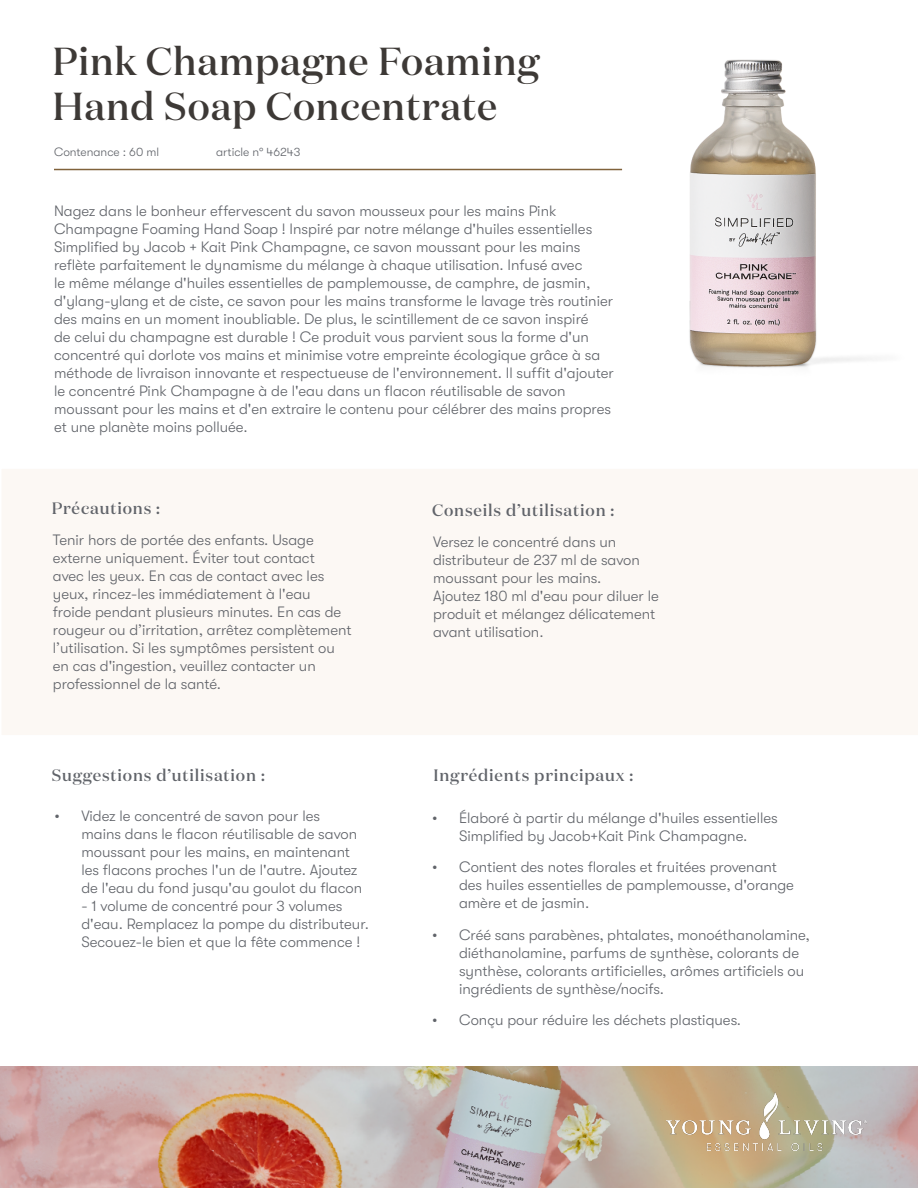
<style>
.page{position:relative;width:918px;height:1188px;background:#fff}
.page>*{position:absolute;margin:0;border:0;box-sizing:border-box;transform-origin:0 0}
.t1{font:500 39px/45px "Domaine Display";letter-spacing:.02em;color:#3d3936}
.t2{font:500 16.5px "Domaine Display";letter-spacing:.05em;color:#61646a}
.t3{font:300 15px/18px "GT Walsheim Pro";color:#61646a}
.t4{font:300 12px "GT Walsheim Pro";color:#61646a}
</style>
<div class="page">
<img style="left:506px;top:59px;width:366px;height:309px">
<div style="left:2px;top:469px;width:916px;height:266px;background:#fcf8f4"></div>
<img style="left:0;top:1066px;width:918px;height:122px">
<img style="left:666px;top:1093px;width:201px;height:58px">
<hr style="left:54px;top:169px;width:568px;height:1px;background:#80623b">
<h1 class="t1" style="left:52px;top:38px;width:488px">Pink Champagne Foaming<br>Hand Soap Concentrate</h1>
<p class="t4" style="left:54px;top:145px;width:107px">Contenance : 60 ml</p>
<p class="t4" style="left:216px;top:145px;width:86px">article n° 46243</p>
<p class="t3" style="left:54px;top:202px;width:561px">Nagez dans le bonheur effervescent du savon mousseux pour les mains Pink Champagne Foaming Hand Soap ! Inspiré par notre mélange d'huiles essentielles Simplified by Jacob + Kait Pink Champagne, ce savon moussant pour les mains reflète parfaitement le dynamisme du mélange à chaque utilisation. Infusé avec<br>le même mélange d'huiles essentielles de pamplemousse, de camphre, de jasmin, d'ylang-ylang et de ciste, ce savon pour les mains transforme le lavage très routinier des mains en un moment inoubliable. De plus, le scintillement de ce savon inspiré<br>de celui du champagne est durable ! Ce produit vous parvient sous la forme d'un concentré qui dorlote vos mains et minimise votre empreinte écologique grâce à sa méthode de livraison innovante et respectueuse de l'environnement. Il suffit d'ajouter le concentré Pink Champagne à de l'eau dans un flacon réutilisable de savon moussant pour les mains et d'en extraire le contenu pour célébrer des mains propres et une planète moins polluée.</p>
<p class="t2" style="left:52px;top:498px;width:110px">Précautions :</p>
<p class="t3" style="left:53px;top:531px;width:300px">Tenir hors de portée des enfants. Usage externe uniquement. Éviter tout contact<br>avec les yeux. En cas de contact avec les yeux, rincez-les immédiatement à l'eau froide pendant plusieurs minutes. En cas de rougeur ou d’irritation, arrêtez complètement l’utilisation. Si les symptômes persistent ou en cas d'ingestion, veuillez contacter un professionnel de la santé.</p>
<p class="t2" style="left:432px;top:499px;width:184px">Conseils d’utilisation :</p>
<p class="t3" style="left:433px;top:533px;width:227px">Versez le concentré dans un distributeur de 237 ml de savon moussant pour les mains.<br>Ajoutez 180 ml d'eau pour diluer le produit et mélangez délicatement avant utilisation.</p>
<p class="t2" style="left:52px;top:765px;width:214px">Suggestions d’utilisation :</p>
<p class="t2" style="left:434px;top:765px;width:201px">Ingrédients principaux :</p>
<p class="t3" style="left:432px;top:809px;width:347px;text-align:center">• Élaboré à partir du mélange d'huiles essentielles<br>Simplified by Jacob+Kait Pink Champagne.</p>
<p class="t3" style="left:459px;top:858px;width:337px;text-indent:-27px">• Contient des notes florales et fruitées provenant des huiles essentielles de pamplemousse, d'orange amère et de jasmin.</p>
<p class="t3" style="left:459px;top:926px;width:352px;text-indent:-27px">• Créé sans parabènes, phtalates, monoéthanolamine, diéthanolamine, parfums de synthèse, colorants de synthèse, colorants artificielles, arômes artificiels ou ingrédients de synthèse/nocifs.</p>
<p class="t3" style="left:432px;top:1011px;width:311px">• Conçu pour réduire les déchets plastiques.</p>
<p class="t3" style="left:81px;top:807px;width:282px;text-indent:-27px">• Videz le concentré de savon pour les mains dans le flacon réutilisable de savon moussant pour les mains, en maintenant les flacons proches l'un de l'autre. Ajoutez de l'eau du fond jusqu'au goulot du flacon</p>
<p class="t3" style="left:81px;top:897px;width:289px">- 1 volume de concentré pour 3 volumes d'eau. Remplacez la pompe du distributeur.<br>Secouez-le bien et que la fête commence !</p>
</div>
